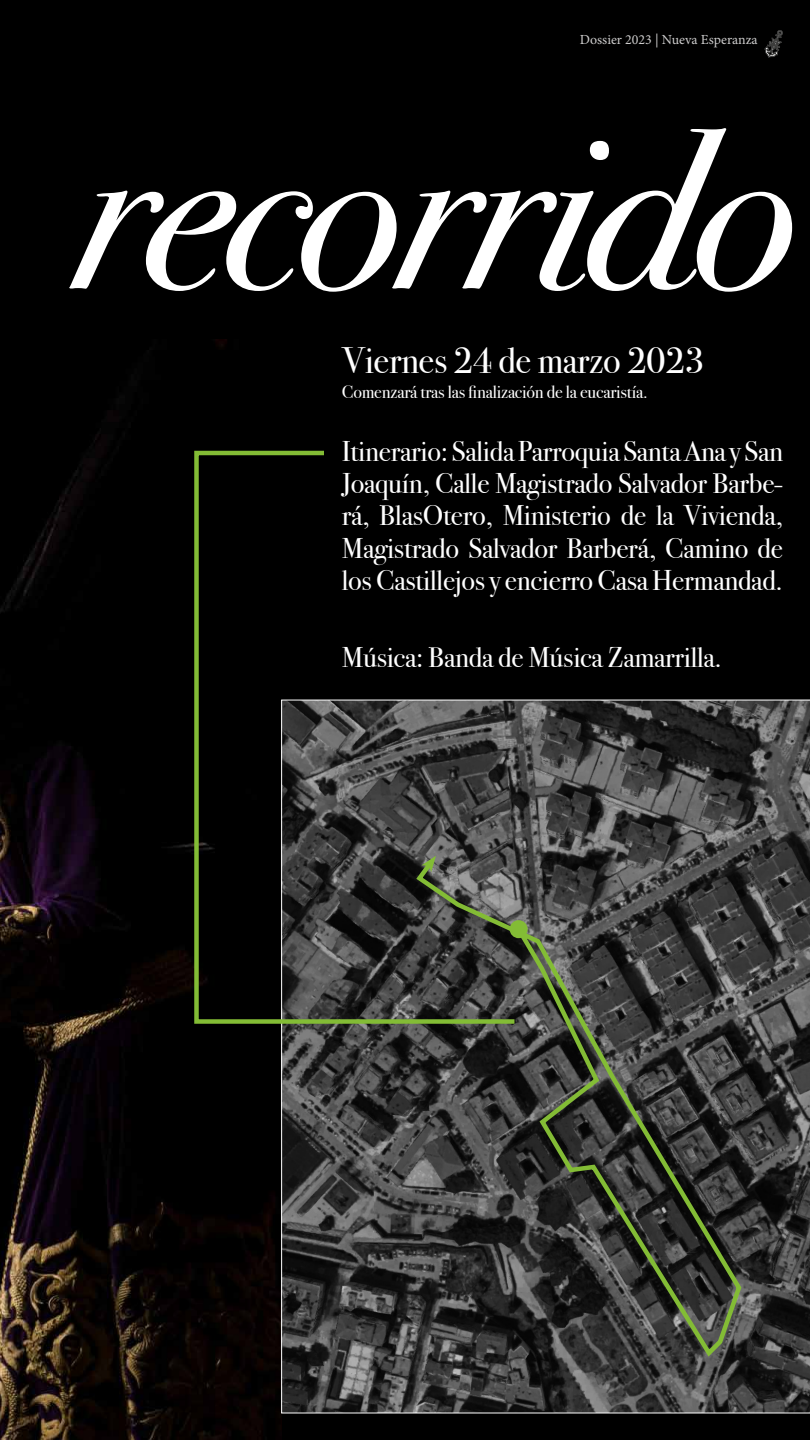
<style>
.page{position:relative;width:810px;height:1440px;background:#000}
.page>*{position:absolute;margin:0;border:0;box-sizing:border-box;transform-origin:0 0}
.Titular_1{font:italic 225px "Bodoni Svty Two ITCTT";letter-spacing:-.025em;color:#fff}
.t1{font:36.75px "Bodoni Svty Two ITCTT";letter-spacing:-.01em;color:#fff}
.t2{font:28.5px/32.2px "Bodoni Svty Two ITCTT";letter-spacing:-.01em;color:#fff;text-align:justify}
.t3{font:18px "Bodoni Svty Two ITCTT";letter-spacing:-.01em;color:#fff}
.t4{font:13.88px "Minion Pro";color:#cdcccc}
</style>
<div class="page">
<img style="left:0;top:339px;width:281px;height:1101px">
<svg style="left:281px;top:700px;width:529px;height:713px;background:#414141"></svg>
<svg style="left:413px;top:857px;width:331px;height:503px;background:#3c3d39"></svg>
<div style="left:510px;top:920px;width:18px;height:18px;background:#83bc35;border-radius:50%"></div>
<svg style="left:192px;top:448px;width:327px;height:578px"></svg>
<svg style="left:765px;top:30px;width:18px;height:28px"></svg>
<p class="t4" style="left:580px;top:30px;width:179px">Dossier 2023 | Nueva Esperanza</p>
<p class="Titular_1" style="left:73px;top:16px;width:726px">recorrido</p>
<p class="t1" style="left:342px;top:331px;width:364px">Viernes 24 de marzo 2023</p>
<p class="t3" style="left:342px;top:377px;width:308px">Comenzará tras las finalización de la eucaristía.</p>
<p class="t2" style="left:342px;top:432px;width:443px">Itinerario: Salida Parroquia Santa Ana y San Joaquín, Calle Magistrado Salvador Barbe&shy;rá, BlasOtero, Ministerio de la Vivienda, Magistrado Salvador Barberá, Camino de los Castillejos y encierro Casa Hermandad.</p>
<p class="t2" style="left:342px;top:638px;width:382px">Música: Banda de Música Zamarrilla.</p>
</div>
